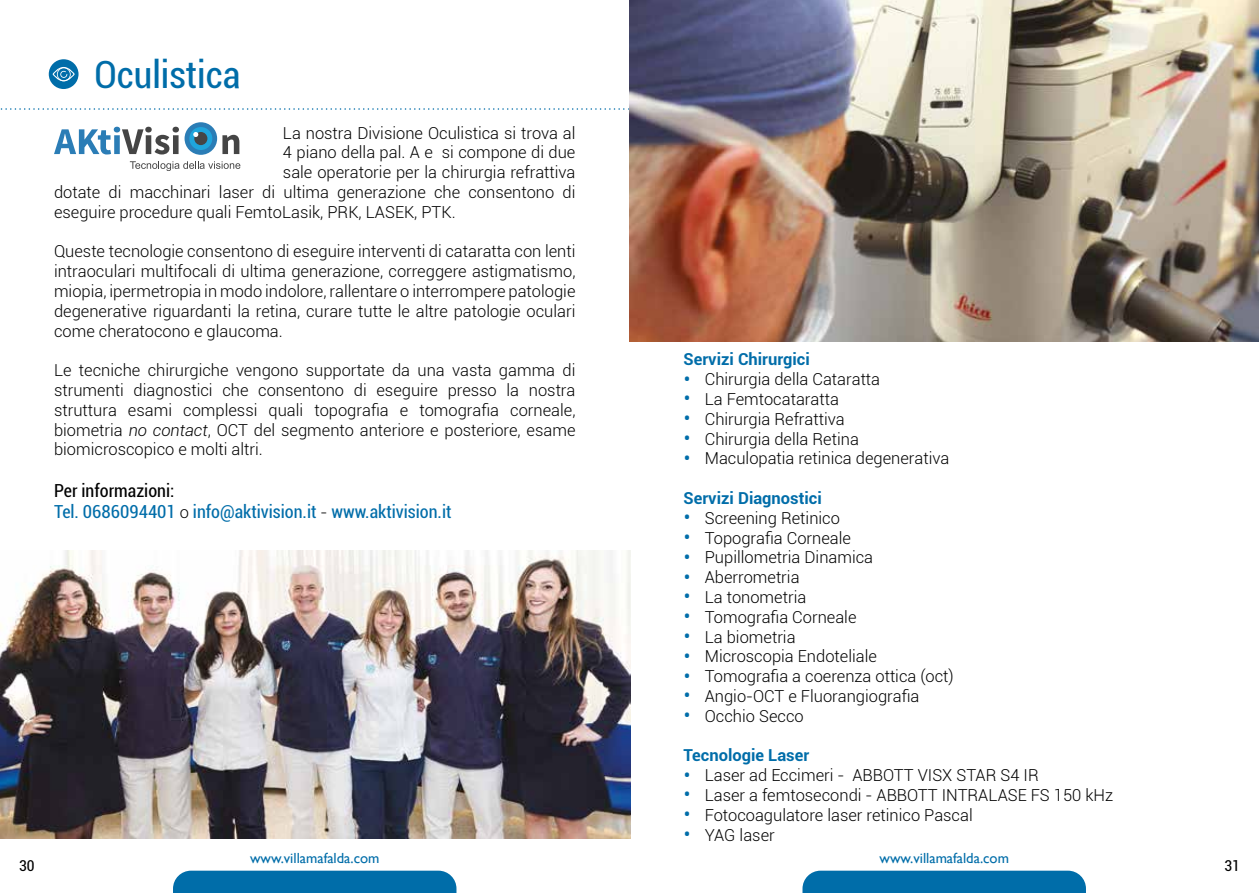
<style>
.page{position:relative;width:1259px;height:893px;background:#fff}
.page>*{position:absolute;margin:0;border:0;box-sizing:border-box;transform-origin:0 0}
.t1{font:condensed 37.5px "Roboto";color:#006da9}
.t2{font:condensed 18px/21.6px "Roboto";color:#006da9}
.t3{font:300 16.5px/19.8px "Roboto";color:#000;text-align:justify}
.t4{font:700 16.5px "Roboto";color:#006da9}
.t5{font:condensed 15px "Roboto";color:#000}
.t6{font:14.7px "Gill Sans";color:#006da9}
.s1{font-style:italic}
.s2{color:#000}
.s3{font-weight:300;font-stretch:normal;font-size:16.5px;color:#000}
.s4{font-size:22.5px;color:#006da9}
</style>
<div class="page">
<div style="left:802px;top:871px;width:284px;height:22px;background:#006da9"></div>
<div style="left:173px;top:871px;width:283px;height:22px;background:#006da9"></div>
<div style="left:49px;top:59px;width:30px;height:30px;background:#006da9;border-radius:50%"></div>
<svg style="left:0;top:108px;width:629px;height:2px"></svg>
<img style="left:0;top:550px;width:630px;height:289px">
<img style="left:629px;top:0;width:630px;height:342px">
<svg style="left:53px;top:67px;width:22px;height:14px"></svg>
<svg style="left:54px;top:127px;width:125px;height:28px"></svg>
<div style="left:185px;top:122px;width:32px;height:33px;background:#2b7db6;border-radius:50%"></div>
<svg style="left:189px;top:127px;width:23px;height:23px"></svg>
<div style="left:194px;top:132px;width:13px;height:13px;background:#454545;border-radius:50%"></div>
<svg style="left:193px;top:132px;width:5px;height:5px"></svg>
<svg style="left:130px;top:161px;width:110px;height:10px"></svg>
<svg style="left:222px;top:135px;width:17px;height:19px"></svg>
<h1 class="t1" style="left:95px;top:49px;width:147px">Oculistica</h1>
<p class="t3" style="left:283px;top:122px;width:294px">La nostra Divisione Oculistica si trova al</p>
<p class="t3" style="left:283px;top:142px;width:294px">4 piano della pal. A e si compone di due</p>
<p class="t3" style="left:283px;top:162px;width:294px">sale operatorie per la chirurgia refrattiva</p>
<p class="t3" style="left:54px;top:182px;width:523px">dotate di macchinari laser di ultima generazione che consentono di</p>
<p class="t3" style="left:54px;top:202px;width:403px">eseguire procedure quali FemtoLasik, PRK, LASEK, PTK.</p>
<p class="t3" style="left:54px;top:241px;width:523px">Queste tecnologie consentono di eseguire interventi di cataratta con lenti intraoculari multifocali di ultima generazione, correggere astigmatismo, miopia, ipermetropia in modo indolore, rallentare o interrompere patologie degenerative riguardanti la retina, curare tutte le altre patologie oculari come cheratocono e glaucoma.</p>
<p class="t3" style="left:54px;top:360px;width:523px">Le tecniche chirurgiche vengono supportate da una vasta gamma di strumenti diagnostici che consentono di eseguire presso la nostra struttura esami complessi quali topografia e tomografia corneale, biometria <span class="s1">no contact</span>, OCT del segmento anteriore e posteriore, esame biomicroscopico e molti altri.</p>
<p class="t2" style="left:54px;top:479px;width:399px"><span class="s2">Per informazioni:<br></span>Tel. 0686094401 <span class="s3">o</span> info@aktivision.it <span class="s3">-</span> www.aktivision.it</p>
<p class="t4" style="left:683px;top:348px;width:128px">Servizi Chirurgici</p>
<p class="t3" style="left:683px;top:369px;width:198px"><span class="s4">•</span> Chirurgia della Cataratta</p>
<p class="t3" style="left:683px;top:389px;width:157px"><span class="s4">•</span> La Femtocataratta</p>
<p class="t3" style="left:683px;top:408px;width:163px"><span class="s4">•</span> Chirurgia Refrattiva</p>
<p class="t3" style="left:683px;top:428px;width:177px"><span class="s4">•</span> Chirurgia della Retina</p>
<p class="t3" style="left:683px;top:448px;width:267px"><span class="s4">•</span> Maculopatia retinica degenerativa</p>
<p class="t4" style="left:683px;top:486px;width:140px">Servizi Diagnostici</p>
<p class="t3" style="left:683px;top:507px;width:158px"><span class="s4">•</span> Screening Retinico</p>
<p class="t3" style="left:683px;top:527px;width:169px"><span class="s4">•</span> Topografia Corneale</p>
<p class="t3" style="left:683px;top:547px;width:191px"><span class="s4">•</span> Pupillometria Dinamica</p>
<p class="t3" style="left:683px;top:567px;width:118px"><span class="s4">•</span> Aberrometria</p>
<p class="t3" style="left:683px;top:587px;width:124px"><span class="s4">•</span> La tonometria</p>
<p class="t3" style="left:683px;top:606px;width:174px"><span class="s4">•</span> Tomografia Corneale</p>
<p class="t3" style="left:683px;top:626px;width:114px"><span class="s4">•</span> La biometria</p>
<p class="t3" style="left:683px;top:646px;width:195px"><span class="s4">•</span> Microscopia Endoteliale</p>
<p class="t3" style="left:683px;top:666px;width:272px"><span class="s4">•</span> Tomografia a coerenza ottica (oct)</p>
<p class="t3" style="left:683px;top:686px;width:237px"><span class="s4">•</span> Angio-OCT e Fluorangiografia</p>
<p class="t3" style="left:683px;top:705px;width:122px"><span class="s4">•</span> Occhio Secco</p>
<p class="t4" style="left:683px;top:744px;width:127px">Tecnologie Laser</p>
<p class="t3" style="left:683px;top:765px;width:357px"><span class="s4">•</span> Laser ad Eccimeri - ABBOTT VISX STAR S4 IR</p>
<p class="t3" style="left:683px;top:785px;width:431px"><span class="s4">•</span> Laser a femtosecondi - ABBOTT INTRALASE FS 150 kHz</p>
<p class="t3" style="left:683px;top:804px;width:291px"><span class="s4">•</span> Fotocoagulatore laser retinico Pascal</p>
<p class="t3" style="left:683px;top:824px;width:93px"><span class="s4">•</span> YAG laser</p>
<p class="t6" style="left:250px;top:849px;width:131px">www.villamafalda.com</p>
<p class="t6" style="left:879px;top:849px;width:131px">www.villamafalda.com</p>
<p class="t5" style="left:19px;top:855px;width:17px">30</p>
<p class="t5" style="left:1224px;top:855px;width:17px">31</p>
</div>
